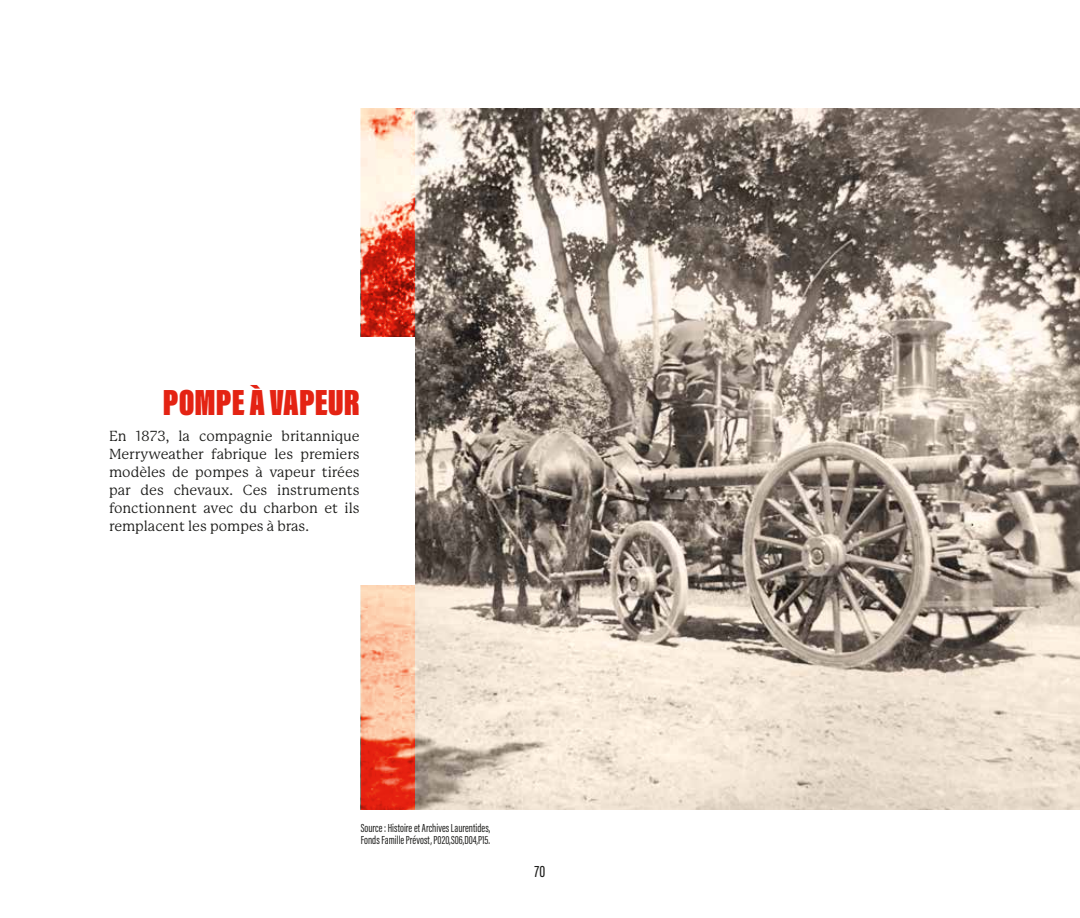
<style>
.page{position:relative;width:1080px;height:918px;background:#fff}
.page>*{position:absolute;margin:0;border:0;box-sizing:border-box;transform-origin:0 0}
.t1{font:900 37.5px "Acumin Pro Extra Cond";color:#e42313}
.t2{font:500 16.5px "Acumin Pro Extra Cond";color:#1d1d1b}
.t3{font:14.25px/18px "P22 Mackinac Pro";color:#1d1d1b;text-align:justify}
.t4{font:12px/12px "Acumin Pro Extra Cond";color:#1d1d1b}
</style>
<div class="page">
<img style="left:415px;top:108px;width:665px;height:702px">
<svg style="left:361px;top:108px;width:54px;height:702px;background:#ef947c"></svg>
<div style="left:349px;top:337px;width:66px;height:247px;background:#fff"></div>
<h1 class="t1" style="left:163px;top:380px;width:198px">POMPE À VAPEUR</h1>
<p class="t3" style="left:109px;top:427px;width:252px">En 1873, la compagnie britannique Merryweather fabrique les premiers modèles de pompes à vapeur tirées par des chevaux. Ces instruments fonctionnent avec du charbon et ils remplacent les pompes à bras.</p>
<p class="t4" style="left:361px;top:822px;width:131px">Source: Histoire et Archives Laurentides,<br>Fonds Famille Prévost, P020,S06,D04,P15.</p>
<p class="t2" style="left:535px;top:861px;width:12px">70</p>
</div>
